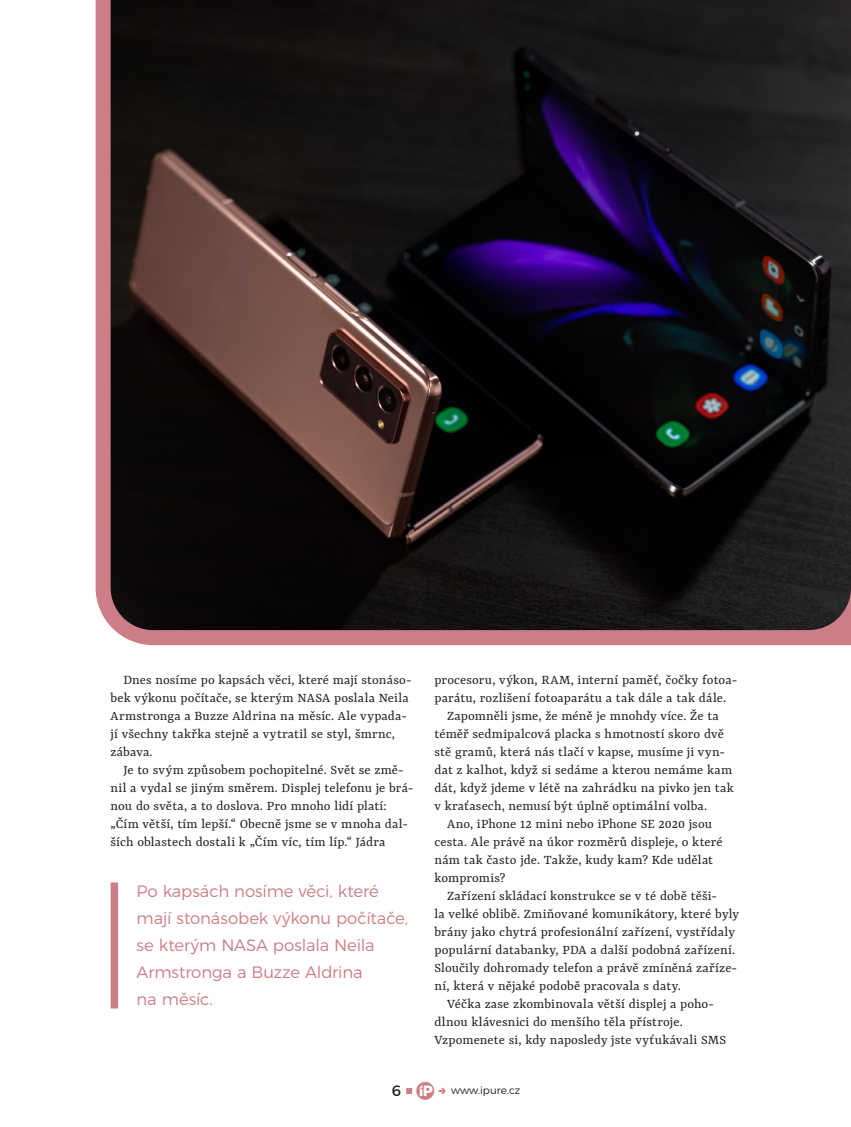
<style>
.page{position:relative;width:851px;height:1127px;background:#fff}
.page>*{position:absolute;margin:0;border:0;box-sizing:border-box;transform-origin:0 0}
.t1{font:300 16.5px/27px "Montserrat";letter-spacing:-.005em;color:#cc7d85}
.t2{font:15px "Montserrat";color:#231f20}
.t3{font:14.4px/18px "Yrsa";letter-spacing:.01em;color:#231f20}
.t4{font:300 10.5px "Montserrat";color:#231f20}
.s1{font-family:"i Pure";font-size:25.5px;color:#cc7d85}
</style>
<div class="page">
<div style="left:96px;top:0;width:754px;height:645px;background:#cc7d85"></div>
<img style="left:111px;top:0;width:739px;height:630px">
<div style="left:111px;top:882px;width:7px;height:126px;background:#cc7d85"></div>
<svg style="left:406px;top:1088px;width:6px;height:6px"></svg>
<p class="t3" style="left:111px;top:671px;width:302px;text-indent:13px">Dnes nosíme po kapsách věci, které mají stonáso&shy;bek výkonu počítače, se kterým NASA poslala Neila Armstronga a Buzze Aldrina na měsíc. Ale vypada&shy;jí všechny takřka stejně a vytratil se styl, šmrnc, zábava.</p>
<p class="t3" style="left:111px;top:761px;width:304px;text-indent:13px">Je to svým způsobem pochopitelné. Svět se změ&shy;nil a vydal se jiným směrem. Displej telefonu je brá&shy;nou do světa, a to doslova. Pro mnoho lidí platí: „Čím větší, tím lepší.“ Obecně jsme se v mnoha dal&shy;ších oblastech dostali k „Čím víc, tím líp.“ Jádra</p>
<p class="t1" style="left:136px;top:876px;width:273px">Po kapsách nosíme věci, které mají stonásobek výkonu počítače, se kterým NASA poslala Neila<br>Armstronga a Buzze Aldrina<br>na měsíc.</p>
<p class="t3" style="left:434px;top:671px;width:304px">procesoru, výkon, RAM, interní paměť, čočky fotoa-</p>
<p class="t3" style="left:434px;top:689px;width:293px">parátu, rozlišení fotoaparátu a tak dále a tak dále.</p>
<p class="t3" style="left:447px;top:707px;width:273px">Zapomněli jsme, že méně je mnohdy více. Že ta</p>
<p class="t3" style="left:434px;top:725px;width:291px">téměř sedmipalcová placka s hmotností skoro dvě</p>
<p class="t3" style="left:434px;top:743px;width:292px">stě gramů, která nás tlačí v kapse, musíme ji vyn-</p>
<p class="t3" style="left:434px;top:761px;width:299px">dat z kalhot, když si sedáme a kterou nemáme kam</p>
<p class="t3" style="left:434px;top:779px;width:301px">dát, když jdeme v létě na zahrádku na pivko jen tak</p>
<p class="t3" style="left:434px;top:797px;width:274px">v kraťasech, nemusí být úplně optimální volba.</p>
<p class="t3" style="left:447px;top:815px;width:266px">Ano, iPhone 12 mini nebo iPhone SE 2020 jsou</p>
<p class="t3" style="left:434px;top:833px;width:290px">cesta. Ale právě na úkor rozměrů displeje, o které</p>
<p class="t3" style="left:434px;top:851px;width:280px">nám tak často jde. Takže, kudy kam? Kde udělat</p>
<p class="t3" style="left:434px;top:869px;width:72px">kompromis?</p>
<p class="t3" style="left:447px;top:887px;width:271px">Zařízení skládací konstrukce se v té době těši-</p>
<p class="t3" style="left:434px;top:905px;width:306px">la velké oblibě. Zmiňované komunikátory, které byly</p>
<p class="t3" style="left:434px;top:923px;width:302px">brány jako chytrá profesionální zařízení, vystřídaly</p>
<p class="t3" style="left:434px;top:941px;width:302px">populární databanky, PDA a další podobná zařízení.</p>
<p class="t3" style="left:434px;top:959px;width:304px">Sloučily dohromady telefon a právě zmíněná zaříze-</p>
<p class="t3" style="left:434px;top:977px;width:248px">ní, která v nějaké podobě pracovala s daty.</p>
<p class="t3" style="left:447px;top:995px;width:268px">Véčka zase zkombinovala větší displej a poho-</p>
<p class="t3" style="left:434px;top:1013px;width:250px">dlnou klávesnici do menšího těla přístroje.</p>
<p class="t3" style="left:434px;top:1031px;width:293px">Vzpomenete si, kdy naposledy jste vyťukávali SMS</p>
<p class="t2" style="left:392px;top:1079px;width:43px">6 <span class="s1">C</span></p>
<p class="t4" style="left:451px;top:1082px;width:71px">www.ipure.cz</p>
</div>
